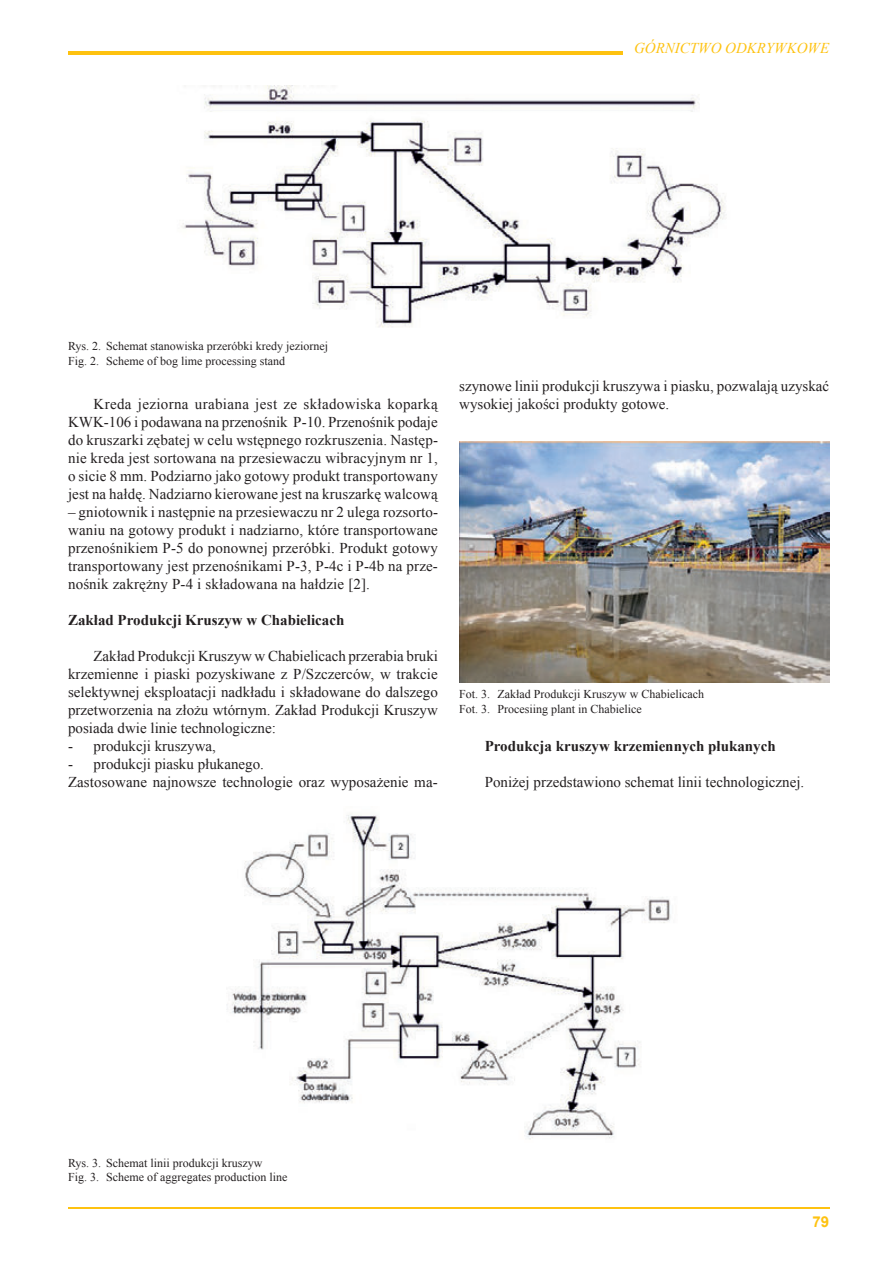
<style>
.page{position:relative;width:893px;height:1263px;background:#fff}
.page>*{position:absolute;margin:0;border:0;box-sizing:border-box;transform-origin:0 0}
.t1{font:15px/18px "Times New Roman";color:#231f20;text-align:justify}
.t2{font:700 15px "Times New Roman";color:#231f20}
.t3{font:italic 15px "Times New Roman";color:#fec210}
.t4{font:700 15px "Arial";color:#fec210}
.t5{font:12px/14.4px "Times New Roman";color:#231f20}
</style>
<div class="page">
<hr style="left:68px;top:1208px;width:761px;height:1px;background:#fec210">
<hr style="left:68px;top:51px;width:555px;height:3px;background:#fec210">
<img style="left:181px;top:85px;width:545px;height:243px">
<img style="left:227px;top:815px;width:444px;height:325px">
<img style="left:459px;top:441px;width:370px;height:242px">
<p class="t3" style="left:634px;top:37px;width:197px">GÓRNICTWO ODKRYWKOWE</p>
<p class="t5" style="left:68px;top:339px;width:262px">Rys. 2. Schemat stanowiska przeróbki kredy jeziornej<br>Fig. 2. Scheme of bog lime processing stand</p>
<p class="t1" style="left:68px;top:395px;width:371px;text-indent:26px">Kreda jeziorna urabiana jest ze składowiska koparką KWK-106 i podawana na przenośnik P-10. Przenośnik podaje do kruszarki zębatej w celu wstępnego rozkruszenia. Następ&shy;nie kreda jest sortowana na przesiewaczu wibracyjnym nr 1, o sicie 8 mm. Podziarno jako gotowy produkt transportowany jest na hałdę. Nadziarno kierowane jest na kruszarkę walcową</p>
<p class="t1" style="left:68px;top:503px;width:371px">– gniotownik i następnie na przesiewaczu nr 2 ulega rozsorto&shy;waniu na gotowy produkt i nadziarno, które transportowane przenośnikiem P-5 do ponownej przeróbki. Produkt gotowy transportowany jest przenośnikami P-3, P-4c i P-4b na prze&shy;nośnik zakrężny P-4 i składowana na hałdzie [2].</p>
<p class="t2" style="left:68px;top:610px;width:278px">Zakład Produkcji Kruszyw w Chabielicach</p>
<p class="t1" style="left:68px;top:647px;width:371px;text-indent:26px">Zakład Produkcji Kruszyw w Chabielicach przerabia bruki krzemienne i piaski pozyskiwane z P/Szczerców, w trakcie selektywnej eksploatacji nadkładu i składowane do dalszego przetworzenia na złożu wtórnym. Zakład Produkcji Kruszyw posiada dwie linie technologiczne:</p>
<p class="t1" style="left:68px;top:737px;width:149px">- produkcji kruszywa,</p>
<p class="t1" style="left:68px;top:755px;width:371px">- produkcji piasku płukanego.<br>Zastosowane najnowsze technologie oraz wyposażenie ma-</p>
<p class="t1" style="left:459px;top:377px;width:371px">szynowe linii produkcji kruszywa i piasku, pozwalają uzyskać wysokiej jakości produkty gotowe.</p>
<p class="t5" style="left:459px;top:687px;width:246px">Fot. 3. Zakład Produkcji Kruszyw w Chabielicach<br>Fot. 3. Procesiing plant in Chabielice</p>
<p class="t2" style="left:485px;top:736px;width:292px">Produkcja kruszyw krzemiennych płukanych</p>
<p class="t1" style="left:485px;top:773px;width:321px">Poniżej przedstawiono schemat linii technologicznej.</p>
<p class="t5" style="left:68px;top:1155px;width:221px">Rys. 3. Schemat linii produkcji kruszyw<br>Fig. 3. Scheme of aggregates production line</p>
<p class="t4" style="left:812px;top:1212px;width:18px">79</p>
</div>
